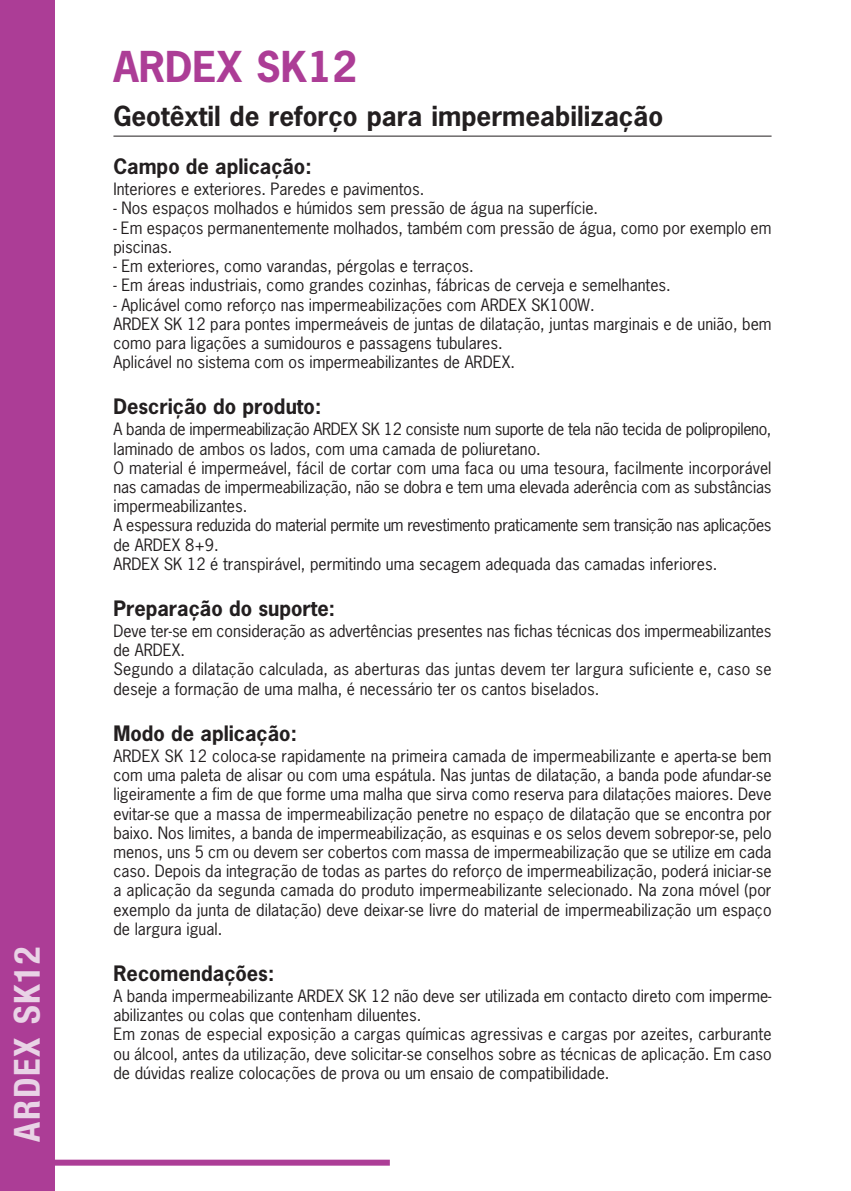
<style>
.page{position:relative;width:851px;height:1191px;background:#fff}
.page>*{position:absolute;margin:0;border:0;box-sizing:border-box;transform-origin:0 0}
.t1{font:700 40px "News Gothic Std";color:#ac3d96}
.t2{font:700 condensed 36px "Helvetica Neue";letter-spacing:.05em;color:#e9d3e6}
.t3{font:700 26px "News Gothic Std";color:#231f20}
.t4{font:700 20px "News Gothic Std";color:#231f20}
.t5{font:16px/19.2px "News Gothic Std";color:#231f20}
</style>
<div class="page">
<div style="left:0;top:0;width:55px;height:1191px;background:#ac3d96"></div>
<div style="left:0;top:1159px;width:390px;height:6px;background:#ac3d96"></div>
<hr style="left:113px;top:136px;width:658px;height:1px;background:#231f20">
<h2 class="t2" style="left:-3px;top:1141px;width:196px;rotate:-90deg">ARDEX SK12</h2>
<h1 class="t1" style="left:113px;top:45px;width:245px">ARDEX SK12</h1>
<h3 class="t3" style="left:113px;top:102px;width:551px">Geotêxtil de reforço para impermeabilização</h3>
<p class="t4" style="left:113px;top:156px;width:200px">Campo de aplicação:</p>
<p class="t5" style="left:113px;top:180px;width:312px">Interiores e exteriores. Paredes e pavimentos.</p>
<p class="t5" style="left:113px;top:199px;width:486px">- Nos espaços molhados e húmidos sem pressão de água na superfície.</p>
<p class="t5" style="left:113px;top:218px;width:659px">- Em espaços permanentemente molhados, também com pressão de água, como por exemplo em piscinas.</p>
<p class="t5" style="left:113px;top:257px;width:362px">- Em exteriores, como varandas, pérgolas e terraços.</p>
<p class="t5" style="left:113px;top:276px;width:559px">- Em áreas industriais, como grandes cozinhas, fábricas de cerveja e semelhantes.</p>
<p class="t5" style="left:113px;top:295px;width:659px">- Aplicável como reforço nas impermeabilizações com ARDEX SK100W.<br>ARDEX SK 12 para pontes impermeáveis de juntas de dilatação, juntas marginais e de união, bem como para ligações a sumidouros e passagens tubulares.<br>Aplicável no sistema com os impermeabilizantes de ARDEX.</p>
<p class="t4" style="left:113px;top:396px;width:209px">Descrição do produto:</p>
<p class="t5" style="left:113px;top:420px;width:659px">A banda de impermeabilização ARDEX SK 12 consiste num suporte de tela não tecida de polipropileno, laminado de ambos os lados, com uma camada de poliuretano.<br>O material é impermeável, fácil de cortar com uma faca ou uma tesoura, facilmente incorporável nas camadas de impermeabilização, não se dobra e tem uma elevada aderência com as substâncias impermeabilizantes.<br>A espessura reduzida do material permite um revestimento praticamente sem transição nas aplicações de ARDEX 8+9.<br>ARDEX SK 12 é transpirável, permitindo uma secagem adequada das camadas inferiores.</p>
<p class="t4" style="left:113px;top:597px;width:223px">Preparação do suporte:</p>
<p class="t5" style="left:113px;top:622px;width:659px">Deve ter-se em consideração as advertências presentes nas fichas técnicas dos impermeabilizantes de ARDEX.<br>Segundo a dilatação calculada, as aberturas das juntas devem ter largura suficiente e, caso se deseje a formação de uma malha, é necessário ter os cantos biselados.</p>
<p class="t4" style="left:113px;top:722px;width:185px">Modo de aplicação:</p>
<p class="t5" style="left:113px;top:746px;width:659px;text-align:justify">ARDEX SK 12 coloca-se rapidamente na primeira camada de impermeabilizante e aperta-se bem com uma paleta de alisar ou com uma espátula. Nas juntas de dilatação, a banda pode afundar-se ligeiramente a fim de que forme uma malha que sirva como reserva para dilatações maiores. Deve evitar-se que a massa de impermeabilização penetre no espaço de dilatação que se encontra por baixo. Nos limites, a banda de impermeabilização, as esquinas e os selos devem sobrepor-se, pelo menos, uns 5 cm ou devem ser cobertos com massa de impermeabilização que se utilize em cada caso. Depois da integração de todas as partes do reforço de impermeabilização, poderá iniciar-se a aplicação da segunda camada do produto impermeabilizante selecionado. Na zona móvel (por exemplo da junta de dilatação) deve deixar-se livre do material de impermeabilização um espaço de largura igual.</p>
<p class="t4" style="left:113px;top:962px;width:162px">Recomendações:</p>
<p class="t5" style="left:113px;top:986px;width:659px">A banda impermeabilizante ARDEX SK 12 não deve ser utilizada em contacto direto com imperme&shy;abilizantes ou colas que contenham diluentes.<br>Em zonas de especial exposição a cargas químicas agressivas e cargas por azeites, carburante ou álcool, antes da utilização, deve solicitar-se conselhos sobre as técnicas de aplicação. Em caso de dúvidas realize colocações de prova ou um ensaio de compatibilidade.</p>
</div>
